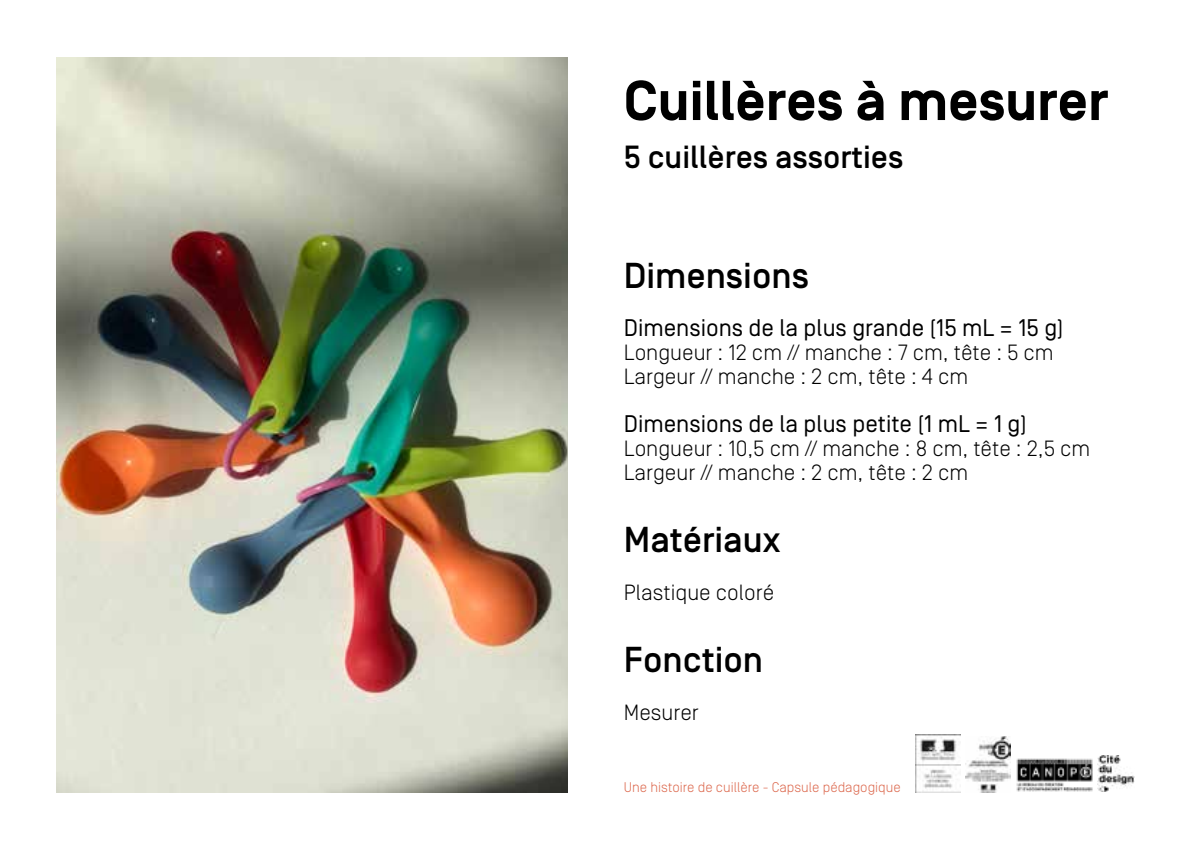
<style>
.page{position:relative;width:1191px;height:845px;background:#fff}
.page>*{position:absolute;margin:0;border:0;box-sizing:border-box;transform-origin:0 0}
.t1{font:700 56px "Simplon BP";color:#000}
.t2{font:500 36px "Simplon BP";color:#000}
.t3{font:500 32px "Simplon BP";color:#000}
.t4{font:24px "Simplon BP Regular";color:#000}
.t5{font:300 22px/24px "Simplon BP";color:#000}
.t6{font:300 14px "Simplon BP";color:#dc674c}
</style>
<div class="page">
<img style="left:57px;top:57px;width:510px;height:735px">
<img style="left:1016px;top:758px;width:77px;height:34px">
<img style="left:916px;top:735px;width:45px;height:57px">
<img style="left:965px;top:736px;width:45px;height:56px">
<img style="left:1098px;top:756px;width:36px;height:36px">
<h1 class="t1" style="left:624px;top:69px;width:486px">Cuillères à mesurer</h1>
<h3 class="t3" style="left:624px;top:139px;width:281px">5 cuillères assorties</h3>
<h2 class="t2" style="left:624px;top:255px;width:187px">Dimensions</h2>
<p class="t4" style="left:624px;top:314px;width:441px">Dimensions de la plus grande (15 mL = 15 g)</p>
<p class="t5" style="left:624px;top:340px;width:431px">Longueur : 12 cm // manche : 7 cm, tête : 5 cm<br>Largeur // manche : 2 cm, tête : 4 cm</p>
<p class="t4" style="left:624px;top:410px;width:405px">Dimensions de la plus petite (1 mL = 1 g)</p>
<p class="t5" style="left:624px;top:436px;width:468px">Longueur : 10,5 cm // manche : 8 cm, tête : 2,5 cm<br>Largeur // manche : 2 cm, tête : 2 cm</p>
<h2 class="t2" style="left:624px;top:519px;width:158px">Matériaux</h2>
<p class="t5" style="left:624px;top:580px;width:152px">Plastique coloré</p>
<h2 class="t2" style="left:624px;top:639px;width:141px">Fonction</h2>
<p class="t5" style="left:624px;top:700px;width:76px">Mesurer</p>
<p class="t6" style="left:624px;top:779px;width:278px">Une histoire de cuillère - Capsule pédagogique</p>
</div>
